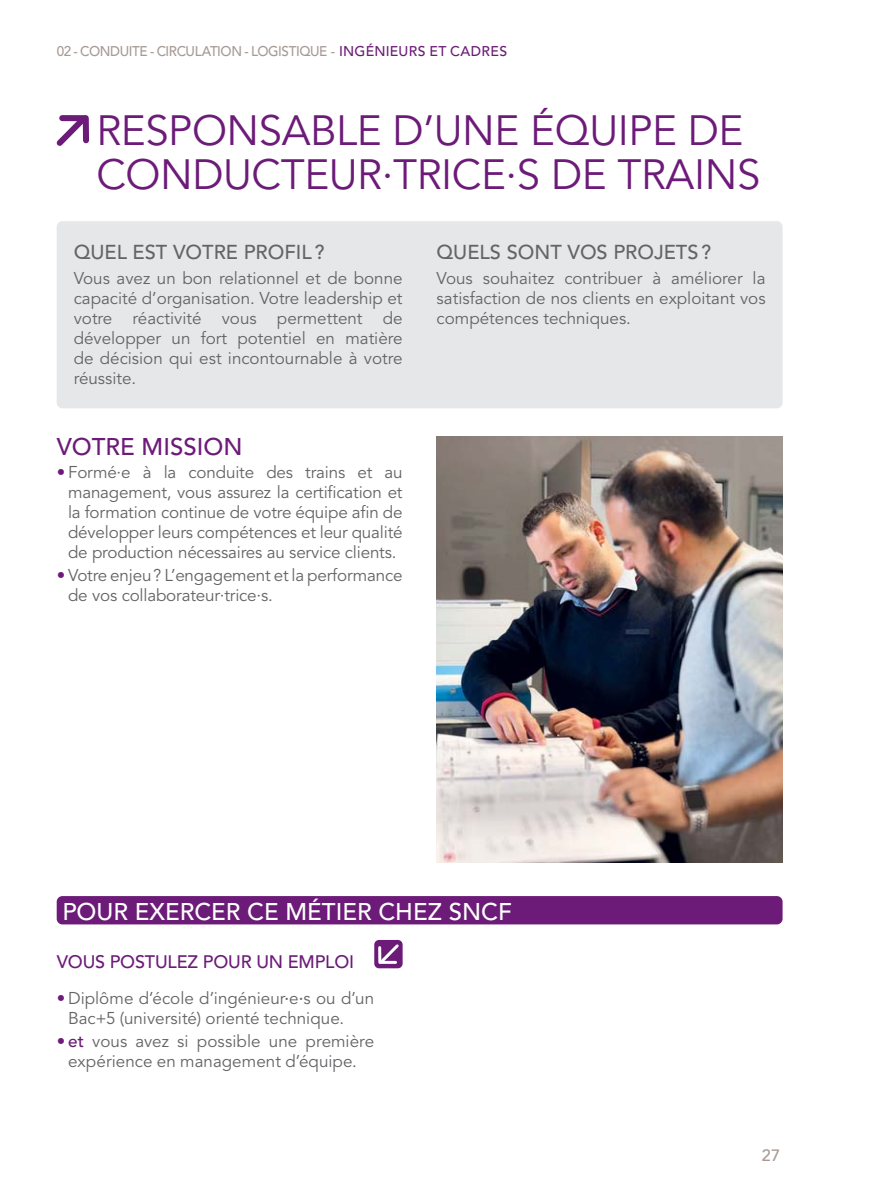
<style>
.page{position:relative;width:896px;height:1191px;background:#fff}
.page>*{position:absolute;margin:0;border:0;box-sizing:border-box;transform-origin:0 0}
.t1{font:42px/44px "Avenir LT Std";letter-spacing:-.01em;color:#6c1b78}
.t2{font:500 24px "Avenir LT Std";color:#fff}
.t3{font:500 24px "Avenir LT Std";color:#6c1b78}
.t4{font:500 20px "Avenir LT Std";color:#636466}
.t5{font:500 18px "Avenir LT Std";letter-spacing:-.01em;color:#6c1b78}
.t6{font:17px/20px "Avenir LT Std";color:#636466;text-align:justify}
.t7{font:500 16.4px "Avenir LT Std";color:#a79a95}
.t8{font:500 14px "Avenir LT Std";letter-spacing:-.03em;color:#a79a95;scale:.96 1}
.s1{color:#6c1b78}
.s2{font-weight:500}
.s3{font-weight:500;color:#6c1b78}
</style>
<div class="page">
<svg style="left:56px;top:115px;width:33px;height:31px"></svg>
<div style="left:62px;top:115px;width:23px;height:6px;background:#6c1b78"></div>
<div style="left:57px;top:221px;width:725px;height:187px;background:#e6e7e8;border-radius:6px"></div>
<div style="left:57px;top:896px;width:725px;height:28px;background:#6c1b78;border-radius:6px"></div>
<div style="left:374px;top:940px;width:29px;height:28px;background:#6c1b78;border-radius:5px"></div>
<svg style="left:378px;top:944px;width:21px;height:20px"></svg>
<hr style="left:381px;top:961px;width:14px;height:3px;background:#fff">
<img style="left:437px;top:437px;width:345px;height:425px">
<p class="t8" style="left:57px;top:45px;width:471px">02 - CONDUITE - CIRCULATION - LOGISTIQUE - <span class="s1">INGÉNIEURS ET CADRES</span></p>
<h1 class="t1" style="left:96px;top:112px;width:665px">RESPONSABLE D’UNE ÉQUIPE DE<br>CONDUCTEUR·TRICE·S DE TRAINS</h1>
<p class="t4" style="left:74px;top:243px;width:252px">QUEL EST VOTRE PROFIL ?</p>
<p class="t6" style="left:74px;top:270px;width:330px">Vous avez un bon relationnel et de bonne capacité d’organisation. Votre leadership et votre réactivité vous permettent de développer un fort potentiel en matière de décision qui est incontournable à votre réussite.</p>
<h2 class="t3" style="left:57px;top:436px;width:187px">VOTRE MISSION</h2>
<p class="t6" style="left:68px;top:463px;width:336px;text-indent:-11px"><span class="s1">•</span> Formé·e à la conduite des trains et au management, vous assurez la certification et la formation continue de votre équipe afin de développer leurs compétences et leur qualité de production nécessaires au service clients.</p>
<p class="t6" style="left:68px;top:566px;width:336px;text-indent:-11px"><span class="s1">•</span> Votre enjeu ? L’engagement et la performance de vos collaborateur·trice·s.</p>
<p class="t4" style="left:437px;top:243px;width:276px">QUELS SONT VOS PROJETS ?</p>
<p class="t6" style="left:437px;top:270px;width:330px">Vous souhaitez contribuer à améliorer la satisfaction de nos clients en exploitant vos compétences techniques.</p>
<h2 class="t2" style="left:62px;top:901px;width:451px">POUR EXERCER CE MÉTIER CHEZ SNCF</h2>
<p class="t5" style="left:57px;top:954px;width:299px">VOUS POSTULEZ POUR UN EMPLOI</p>
<p class="t6" style="left:68px;top:989px;width:308px;text-indent:-11px"><span class="s1">•</span> Diplôme d’école d’ingé nieur<span class="s2">·</span>e<span class="s2">·</span>s ou d’un<br>Bac+5 (université) orienté technique.</p>
<p class="t6" style="left:57px;top:1032px;width:319px;text-align:center"><span class="s3">• et</span> vous avez si possible une première expérience en management d’équipe.</p>
<p class="t7" style="left:762px;top:1148px;width:20px">27</p>
</div>
